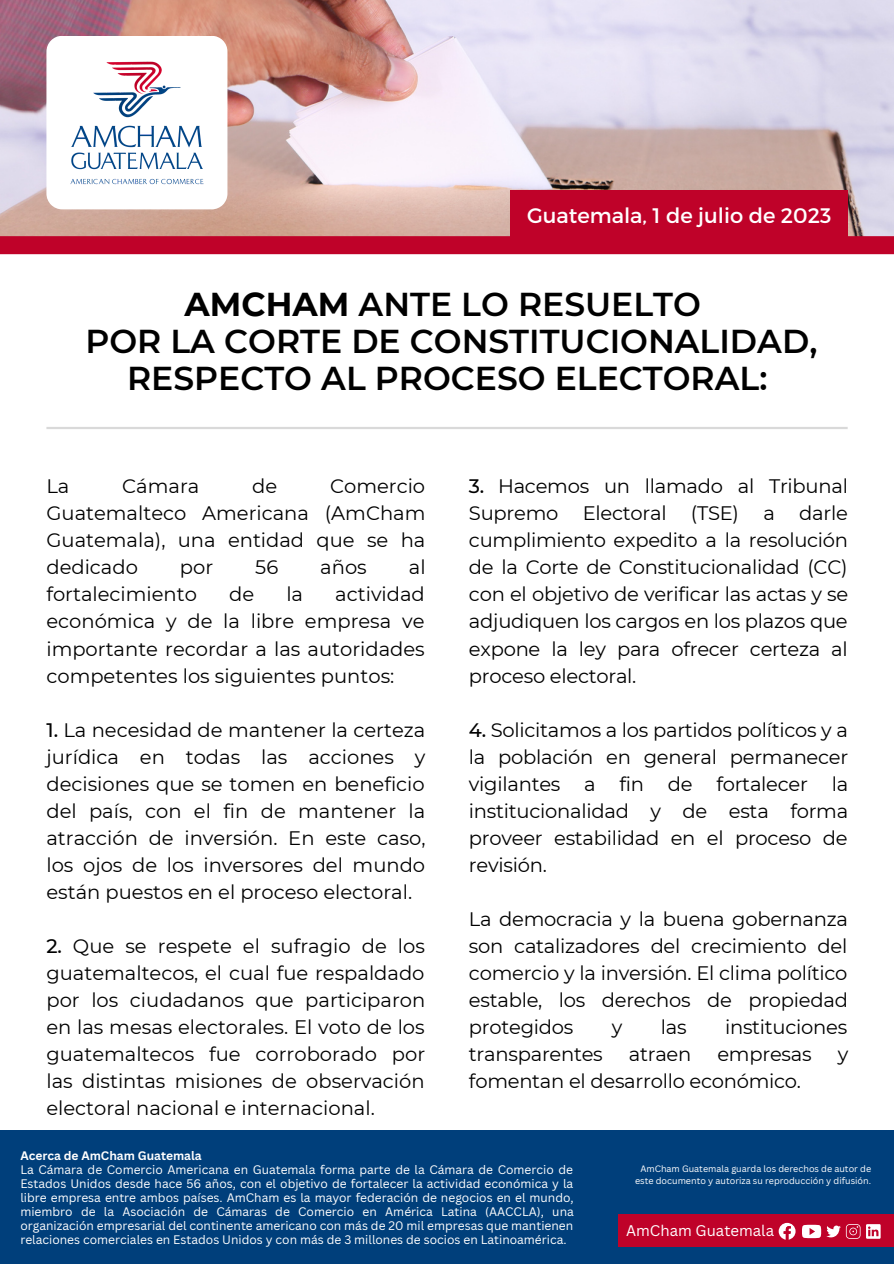
<style>
.page{position:relative;width:894px;height:1264px;background:#fff}
.page>*{position:absolute;margin:0;border:0;box-sizing:border-box;transform-origin:0 0}
.t1{font:600 33px "Montserrat";color:#000}
.t2{font:21px "Montserrat";color:#fff}
.t3{font:19.5px/27px "Montserrat";color:#000;text-align:justify}
.t4{font:15px "Canva Sans";color:#fff}
.t5{font:12px/14px "Canva Sans";color:#fff;text-align:justify}
.t6{font:700 12px "Canva Sans";color:#fff}
.t7{font:9px/12px "Canva Sans";color:#fff;text-align:center}
.s1{font-weight:700}
.s2{font-weight:500}
</style>
<div class="page">
<img style="left:0;top:0;width:893px;height:236px">
<svg style="left:46px;top:36px;width:181px;height:173px"></svg>
<img style="left:65px;top:51px;width:145px;height:145px">
<div style="left:0;top:236px;width:893px;height:18px;background:#bf0229"></div>
<div style="left:510px;top:190px;width:337px;height:50px;background:#bf0229"></div>
<hr style="left:46px;top:427px;width:801px;height:2px;background:#d9d9d9">
<div style="left:0;top:1130px;width:893px;height:133px;background:#003f7b"></div>
<div style="left:617px;top:1213px;width:276px;height:33px;background:#bf0229"></div>
<svg style="left:778px;top:1222px;width:17px;height:17px"></svg>
<svg style="left:802px;top:1224px;width:78px;height:14px"></svg>
<p class="t2" style="left:527px;top:202px;width:306px">Guatemala, 1 de julio de 2023</p>
<p class="t1" style="left:184px;top:284px;width:517px"><span class="s1">AMCHAM</span> ANTE LO RESUELTO</p>
<p class="t1" style="left:85px;top:321px;width:733px">POR LA CORTE DE CONSTITUCIONALIDAD,</p>
<p class="t1" style="left:127px;top:358px;width:641px">RESPECTO AL PROCESO ELECTORAL:</p>
<p class="t3" style="left:46px;top:473px;width:380px;text-indent:283px">Comercio Guatemalteco Americana (AmCham Guatemala), una entidad que se ha dedicado</p>
<p class="t3" style="left:46px;top:473px;width:25px">La</p>
<p class="t3" style="left:122px;top:473px;width:79px">Cámara</p>
<p class="t3" style="left:252px;top:473px;width:27px">de</p>
<p class="t3" style="left:469px;top:473px;width:381px"><span class="s2">3.</span> Hacemos un llamado al Tribunal Supremo Electoral (TSE) a darle cumplimiento expedito a la resolución de la Corte de Constitucionalidad (CC) con el objetivo de verificar las actas y se adjudiquen los cargos en los plazos que expone la ley para ofrecer certeza al proceso electoral.</p>
<p class="t3" style="left:469px;top:716px;width:380px"><span class="s2">4.</span> Solicitamos a los partidos políticos y a la población en general permanecer vigilantes a fin de fortalecer la institucionalidad y de esta forma proveer estabilidad en el proceso de revisión.</p>
<p class="t3" style="left:469px;top:905px;width:380px">La democracia y la buena gobernanza son catalizadores del crecimiento del comercio y la inversión. El clima político estable, los derechos de propiedad protegidos</p>
<p class="t3" style="left:180px;top:554px;width:35px">por</p>
<p class="t3" style="left:255px;top:554px;width:24px">56</p>
<p class="t3" style="left:320px;top:554px;width:48px">años</p>
<p class="t3" style="left:409px;top:554px;width:18px">al</p>
<p class="t3" style="left:46px;top:581px;width:152px">fortalecimiento</p>
<p class="t3" style="left:229px;top:581px;width:27px">de</p>
<p class="t3" style="left:286px;top:581px;width:18px">la</p>
<p class="t3" style="left:46px;top:581px;width:380px;text-indent:289px">actividad económica y de la libre empresa ve importante recordar a las autoridades competentes los siguientes puntos:</p>
<p class="t3" style="left:46px;top:716px;width:380px"><span class="s2">1.</span> La necesidad de mantener la certeza jurídica en todas las acciones y decisiones que se tomen en beneficio del país, con el fin de mantener la atracción de inversión. En este caso, los ojos de los inversores del mundo están puestos en el proceso electoral.</p>
<p class="t3" style="left:46px;top:932px;width:380px"><span class="s2">2.</span> Que se respete el sufragio de los guatemaltecos, el cual fue respaldado por los ciudadanos que participaron en las mesas electorales. El voto de los guatemaltecos fue corroborado por las distintas misiones de observación electoral nacional e internacional.</p>
<p class="t6" style="left:20px;top:1146px;width:183px">Acerca de AmCham Guatemala</p>
<p class="t5" style="left:20px;top:1162px;width:554px">La Cámara de Comercio Americana en Guatemala forma parte de la Cámara de Comercio de Estados Unidos desde hace 56 años, con el objetivo de fortalecer la actividad económica y la libre empresa entre ambos países. AmCham es la mayor federación de negocios en el mundo, miembro de la Asociación de Cámaras de Comercio en América Latina (AACCLA), una organización empresarial del continente americano con más de 20 mil empresas que mantienen relaciones comerciales en Estados Unidos y con más de 3 millones de socios en Latinoamérica.</p>
<p class="t7" style="left:635px;top:1162px;width:237px">AmCham Guatemala guarda los derechos de autor de este documento y autoriza su reproducción y difusión.</p>
<p class="t3" style="left:611px;top:1013px;width:12px">y</p>
<p class="t3" style="left:660px;top:1013px;width:27px">las</p>
<p class="t3" style="left:724px;top:1013px;width:124px">instituciones</p>
<p class="t3" style="left:469px;top:1040px;width:135px">transparentes</p>
<p class="t3" style="left:628px;top:1040px;width:64px">atraen</p>
<p class="t3" style="left:717px;top:1040px;width:96px">empresas</p>
<p class="t3" style="left:837px;top:1040px;width:12px">y</p>
<p class="t3" style="left:469px;top:1067px;width:333px">fomentan el desarrollo económico.</p>
<p class="t4" style="left:626px;top:1220px;width:149px">AmCham Guatemala</p>
</div>
